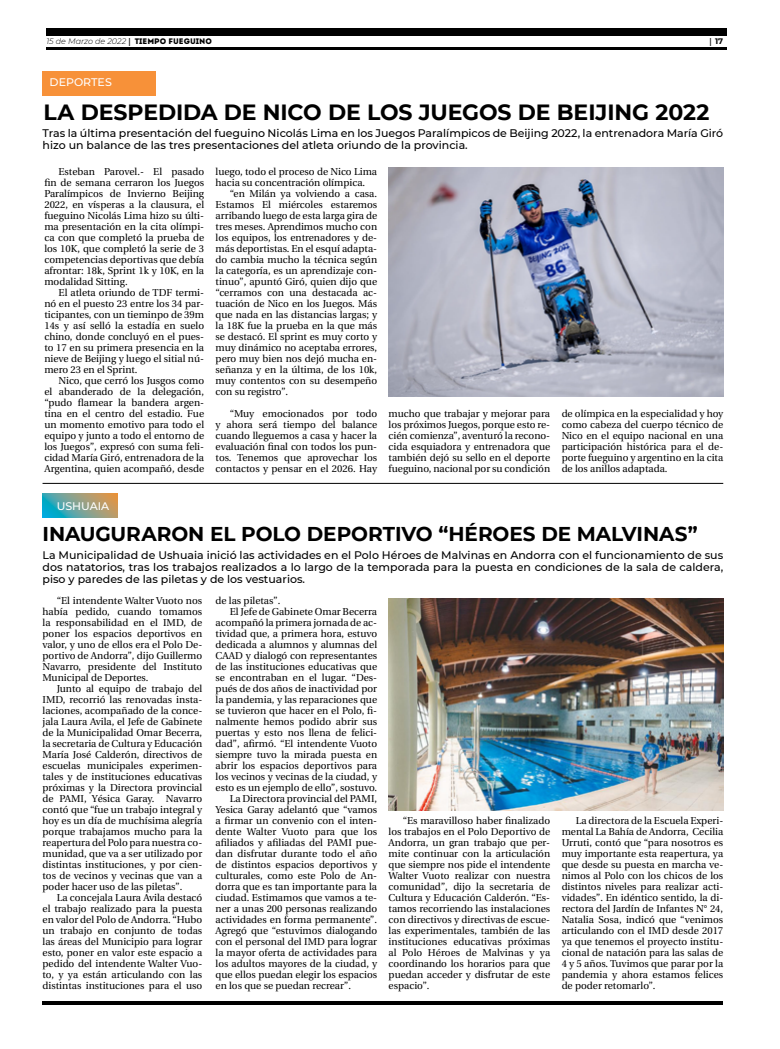
<style>
.page{position:relative;width:780px;height:1049px;background:#fff}
.page>*{position:absolute;margin:0;border:0;box-sizing:border-box;transform-origin:0 0}
.t1{font:700 22px "Montserrat";letter-spacing:-.005em;color:#000}
.t2{font:700 20px "Montserrat";letter-spacing:-.005em;color:#000}
.t3{font:500 11px/12px "Montserrat";color:#000}
.t4{font:500 11px "Montserrat";color:#fff}
.t5{font:10px/11px "Utopia";color:#000;text-align:justify}
.t6{font:italic 300 8px "Montserrat";color:#000}
.t7{font:700 8px "Montserrat";color:#000}
.s1{font-family:"Utopia";font-weight:700;font-style:normal}
.s2{font-family:"Intro";font-weight:400;font-style:normal}
.s3{font-family:"Utopia"}
</style>
<div class="page">
<hr style="left:46px;top:48px;width:680px;height:2px;background:#000">
<div style="left:46px;top:28px;width:680px;height:7px;background:#000"></div>
<hr style="left:43px;top:1001px;width:680px;height:4px;background:#000">
<div style="left:43px;top:72px;width:113px;height:24px;background:#f79139"></div>
<img style="left:388px;top:167px;width:335px;height:229px">
<hr style="left:43px;top:483px;width:680px;height:1px;background:#000">
<svg style="left:43px;top:493px;width:75px;height:24px;background:#7ca18e"></svg>
<img style="left:388px;top:598px;width:335px;height:213px">
<p class="t6" style="left:46px;top:36px;width:167px">15 de Marzo de 2022 <span class="s1">|</span> <span class="s2">TIEMPO FUEGUINO</span></p>
<p class="t7" style="left:709px;top:35px;width:15px"><span class="s3">|</span> 17</p>
<p class="t4" style="left:50px;top:74px;width:64px">DEPORTES</p>
<h1 class="t1" style="left:43px;top:96px;width:667px">LA DESPEDIDA DE NICO DE LOS JUEGOS DE BEIJING 2022</h1>
<p class="t3" style="left:43px;top:127px;width:682px">Tras la última presentación del fueguino Nicolás Lima en los Juegos Paralímpicos de Beijing 2022, la entrenadora María Giró hizo un balance de las tres presentaciones del atleta oriundo de la provincia.</p>
<p class="t5" style="left:215px;top:166px;width:163px">luego, todo el proceso de Nico Lima hacia su concentración olímpica.</p>
<p class="t5" style="left:215px;top:188px;width:163px;text-indent:14px">“en Milán ya volviendo a casa.<br>Estamos El miércoles estaremos arribando luego de esta larga gira de tres meses. Aprendimos mucho con los equipos, los entrenadores y de&shy;más deportistas. En el esquí adapta&shy;do cambia mucho la técnica según la categoría, es un aprendizaje con&shy;tinuo”, apuntó Giró, quien dijo que “cerramos con una destacada ac&shy;tuación de Nico en los Juegos. Más que nada en las distancias largas; y la 18K fue la prueba en la que más se destacó. El sprint es muy corto y muy dinámico no aceptaba errores, pero muy bien nos dejó mucha en&shy;señanza y en la última, de los 10k, muy contentos con su desempeño con su registro”.</p>
<p class="t5" style="left:215px;top:408px;width:163px;text-indent:14px">“Muy emocionados por todo y ahora será tiempo del balance cuando lleguemos a casa y hacer la evaluación final con todos los pun&shy;tos. Tenemos que aprovechar los contactos y pensar en el 2026. Hay</p>
<p class="t5" style="left:44px;top:166px;width:161px;text-indent:14px">Esteban Parovel.- El pasado fin de semana cerraron los Juegos Paralímpicos de Invierno Beijing 2022, en vísperas a la clausura, el fueguino Nicolás Lima hizo su últi&shy;ma presentación en la cita olímpi&shy;ca con que completó la prueba de los 10K, que completó la serie de 3 competencias deportivas que debía afrontar: 18k, Sprint 1k y 10K, en la modalidad Sitting.</p>
<p class="t5" style="left:44px;top:287px;width:161px;text-indent:14px">El atleta oriundo de TDF termi&shy;nó en el puesto 23 entre los 34 par&shy;ticipantes, con un tieminpo de 39m 14s y así selló la estadía en suelo chino, donde concluyó en el pues&shy;to 17 en su primera presencia en la nieve de Beijing y luego el sitial nú&shy;mero 23 en el Sprint.</p>
<p class="t5" style="left:44px;top:375px;width:161px;text-indent:14px">Nico, que cerró los Jusgos como el abanderado de la delegación, “pudo flamear la bandera argen&shy;tina en el centro del estadio. Fue un momento emotivo para todo el equipo y junto a todo el entorno de los Juegos”, expresó con suma feli&shy;cidad María Giró, entrenadora de la Argentina, quien acompañó, desde</p>
<p class="t5" style="left:388px;top:408px;width:163px">mucho que trabajar y mejorar para los próximos Juegos, porque esto re&shy;cién comienza”, aventuró la recono&shy;cida esquiadora y entrenadora que también dejó su sello en el deporte fueguino, nacional por su condición</p>
<p class="t5" style="left:561px;top:408px;width:163px">de olímpica en la especialidad y hoy como cabeza del cuerpo técnico de Nico en el equipo nacional en una participación histórica para el de&shy;porte fueguino y argentino en la cita de los anillos adaptada.</p>
<p class="t4" style="left:57px;top:498px;width:54px">USHUAIA</p>
<h2 class="t2" style="left:43px;top:519px;width:656px">INAUGURARON EL POLO DEPORTIVO “HÉROES DE MALVINAS”</h2>
<p class="t3" style="left:43px;top:549px;width:682px;text-align:justify">La Municipalidad de Ushuaia inició las actividades en el Polo Héroes de Malvinas en Andorra con el funcionamiento de sus dos natatorios, tras los trabajos realizados a lo largo de la temporada para la puesta en condiciones de la sala de caldera, piso y paredes de las piletas y de los vestuarios.</p>
<p class="t5" style="left:215px;top:595px;width:66px">de las piletas”.</p>
<p class="t5" style="left:230px;top:606px;width:149px">El Jefe de Gabinete Omar Becerra</p>
<p class="t5" style="left:215px;top:617px;width:163px">acompañó la primera jornada de ac-</p>
<p class="t5" style="left:215px;top:628px;width:163px">tividad que, a primera hora, estuvo</p>
<p class="t5" style="left:215px;top:639px;width:163px">dedicada a alumnos y alumnas del</p>
<p class="t5" style="left:215px;top:650px;width:163px">CAAD y dialogó con representantes</p>
<p class="t5" style="left:215px;top:661px;width:163px">de las instituciones educativas que</p>
<p class="t5" style="left:215px;top:672px;width:163px">se encontraban en el lugar. “Des-</p>
<p class="t5" style="left:215px;top:683px;width:163px">pués de dos años de inactividad por</p>
<p class="t5" style="left:215px;top:694px;width:163px">la pandemia, y las reparaciones que</p>
<p class="t5" style="left:215px;top:705px;width:163px">se tuvieron que hacer en el Polo, fi-</p>
<p class="t5" style="left:215px;top:716px;width:163px">nalmente hemos podido abrir sus</p>
<p class="t5" style="left:215px;top:727px;width:163px">puertas y esto nos llena de felici-</p>
<p class="t5" style="left:215px;top:738px;width:163px">dad”, afirmó. “El intendente Vuoto</p>
<p class="t5" style="left:215px;top:749px;width:163px">siempre tuvo la mirada puesta en</p>
<p class="t5" style="left:215px;top:760px;width:163px">abrir los espacios deportivos para</p>
<p class="t5" style="left:215px;top:771px;width:163px">los vecinos y vecinas de la ciudad, y</p>
<p class="t5" style="left:215px;top:782px;width:163px">esto es un ejemplo de ello”, sostuvo.</p>
<p class="t5" style="left:230px;top:793px;width:149px">La Directora provincial del PAMI,</p>
<p class="t5" style="left:215px;top:804px;width:163px">Yesica Garay adelantó que “vamos</p>
<p class="t5" style="left:215px;top:815px;width:163px">a firmar un convenio con el inten-</p>
<p class="t5" style="left:215px;top:826px;width:163px">dente Walter Vuoto para que los</p>
<p class="t5" style="left:215px;top:837px;width:163px">afiliados y afiliadas del PAMI pue-</p>
<p class="t5" style="left:215px;top:848px;width:163px">dan disfrutar durante todo el año</p>
<p class="t5" style="left:215px;top:859px;width:163px">de distintos espacios deportivos y</p>
<p class="t5" style="left:215px;top:870px;width:163px">culturales, como este Polo de An-</p>
<p class="t5" style="left:215px;top:881px;width:163px">dorra que es tan importante para la</p>
<p class="t5" style="left:215px;top:892px;width:163px">ciudad. Estimamos que vamos a te-</p>
<p class="t5" style="left:215px;top:903px;width:163px">ner a unas 200 personas realizando</p>
<p class="t5" style="left:215px;top:914px;width:163px">actividades en forma permanente”.</p>
<p class="t5" style="left:215px;top:925px;width:163px">Agregó que “estuvimos dialogando</p>
<p class="t5" style="left:215px;top:936px;width:163px">con el personal del IMD para lograr</p>
<p class="t5" style="left:215px;top:947px;width:163px">la mayor oferta de actividades para</p>
<p class="t5" style="left:215px;top:958px;width:163px">los adultos mayores de la ciudad, y</p>
<p class="t5" style="left:215px;top:969px;width:163px">que ellos puedan elegir los espacios</p>
<p class="t5" style="left:215px;top:980px;width:137px">en los que se puedan recrear”.</p>
<p class="t5" style="left:43px;top:595px;width:161px;text-indent:14px">“El intendente Walter Vuoto nos había pedido, cuando tomamos la responsabilidad en el IMD, de poner los espacios deportivos en valor, y uno de ellos era el Polo De&shy;portivo de Andorra”, dijo Guillermo Navarro, presidente del Instituto Municipal de Deportes.</p>
<p class="t5" style="left:43px;top:683px;width:161px;text-indent:14px">Junto al equipo de trabajo del IMD, recorrió las renovadas insta&shy;laciones, acompañado de la conce&shy;jala Laura Avila, el Jefe de Gabinete de la Municipalidad Omar Becerra, la secretaria de Cultura y Educación María José Calderón, directivos de escuelas municipales experimen&shy;tales y de instituciones educativas próximas y la Directora provincial de PAMI, Yésica Garay. Navarro contó que “fue un trabajo integral y hoy es un día de muchísima alegría porque trabajamos mucho para la reapertura del Polo para nuestra co&shy;munidad, que va a ser utilizado por distintas instituciones, y por cien&shy;tos de vecinos y vecinas que van a poder hacer uso de las piletas”.</p>
<p class="t5" style="left:43px;top:892px;width:161px;text-indent:14px">La concejala Laura Avila destacó el trabajo realizado para la puesta en valor del Polo de Andorra. “Hubo un trabajo en conjunto de todas las áreas del Municipio para lograr esto, poner en valor este espacio a pedido del intendente Walter Vuo&shy;to, y ya están articulando con las distintas instituciones para el uso</p>
<p class="t5" style="left:388px;top:815px;width:163px;text-indent:14px">“Es maravilloso haber finalizado los trabajos en el Polo Deportivo de Andorra, un gran trabajo que per&shy;mite continuar con la articulación que siempre nos pide el intendente Walter Vuoto realizar con nuestra comunidad”, dijo la secretaria de Cultura y Educación Calderón. “Es&shy;tamos recorriendo las instalaciones con directivos y directivas de escue&shy;las experimentales, también de las instituciones educativas próximas al Polo Héroes de Malvinas y ya coordinando los horarios para que puedan acceder y disfrutar de este espacio”.</p>
<p class="t5" style="left:561px;top:815px;width:163px;text-indent:14px">La directora de la Escuela Experi&shy;mental La Bahía de Andorra, Cecilia Urruti, contó que “para nosotros es muy importante esta reapertura, ya que desde su puesta en marcha ve&shy;nimos al Polo con los chicos de los distintos niveles para realizar acti&shy;vidades”. En idéntico sentido, la di&shy;rectora del Jardín de Infantes N° 24, Natalia Sosa, indicó que “venimos articulando con el IMD desde 2017 ya que tenemos el proyecto institu&shy;cional de natación para las salas de 4 y 5 años. Tuvimos que parar por la pandemia y ahora estamos felices de poder retomarlo”.</p>
</div>
